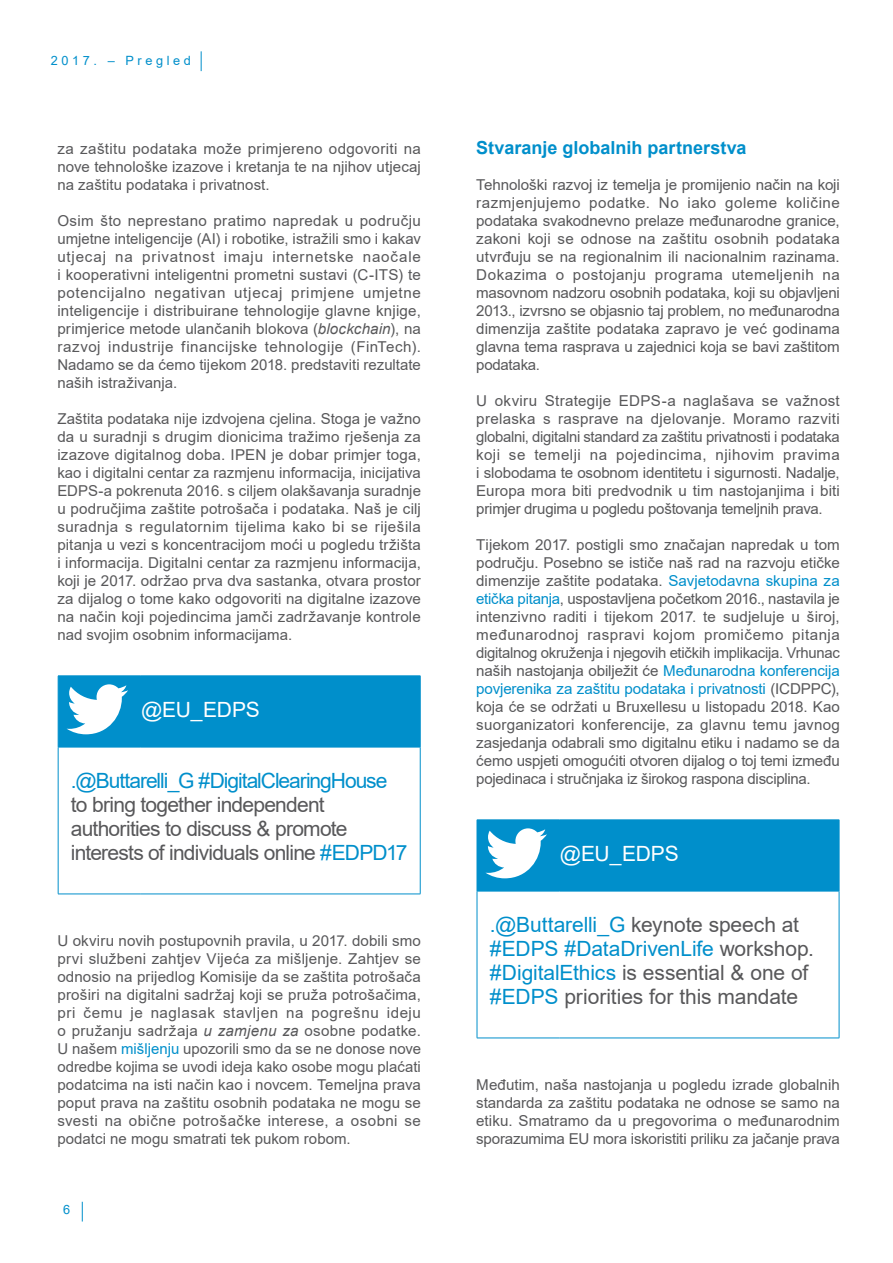
<style>
.page{position:relative;width:893px;height:1263px;background:#fff}
.page>*{position:absolute;margin:0;border:0;box-sizing:border-box;transform-origin:0 0}
.t1{font:21px/24px "Arial";letter-spacing:-.015em;color:#58585a}
.t2{font:21px/24px "Arial";letter-spacing:-.035em;color:#58585a}
.t3{font:21px "Arial";letter-spacing:-.05em;color:#008fcb}
.t4{font:21px "Arial";letter-spacing:-.015em;color:#fff}
.t5{font:700 18px "Arial";color:#008fcb}
.t6{font:15px/18px "Arial";letter-spacing:-.005em;color:#58585a;text-align:justify}
.t7{font:12.75px "Arial";letter-spacing:.28em;color:#008fcb}
.s1{font-style:italic}
.s2{color:#008fcb}
</style>
<div class="page">
<svg style="left:82px;top:1202px;width:1px;height:19px"></svg>
<svg style="left:201px;top:51px;width:1px;height:20px"></svg>
<hr style="left:420px;top:676px;width:1px;height:71px;background:#008fcb">
<hr style="left:58px;top:747px;width:83px;height:1px;background:#008fcb">
<hr style="left:58px;top:747px;width:1px;height:147px;background:#008fcb">
<hr style="left:141px;top:747px;width:279px;height:1px;background:#008fcb">
<hr style="left:420px;top:747px;width:1px;height:147px;background:#008fcb">
<hr style="left:58px;top:894px;width:83px;height:1px;background:#008fcb">
<hr style="left:141px;top:894px;width:279px;height:1px;background:#008fcb">
<svg style="left:58px;top:676px;width:362px;height:71px;background:#1297ce"></svg>
<hr style="left:839px;top:820px;width:1px;height:71px;background:#008fcb">
<hr style="left:477px;top:891px;width:83px;height:1px;background:#008fcb">
<hr style="left:477px;top:891px;width:1px;height:147px;background:#008fcb">
<hr style="left:560px;top:891px;width:279px;height:1px;background:#008fcb">
<hr style="left:839px;top:891px;width:1px;height:147px;background:#008fcb">
<hr style="left:477px;top:1038px;width:83px;height:1px;background:#008fcb">
<hr style="left:560px;top:1038px;width:279px;height:1px;background:#008fcb">
<svg style="left:477px;top:820px;width:362px;height:71px;background:#1296ce"></svg>
<p class="t7" style="left:51px;top:51px;width:141px">2017. – Pregled</p>
<p class="t6" style="left:57px;top:139px;width:365px">za zaštitu podataka može primjereno odgovoriti na nove tehnološke izazove i kretanja te na njihov utjecaj na zaštitu podataka i privatnost.</p>
<p class="t6" style="left:57px;top:211px;width:365px">Osim što neprestano pratimo napredak u području umjetne inteligencije (AI) i robotike, istražili smo i kakav utjecaj na privatnost imaju internetske naočale i kooperativni inteligentni prometni sustavi (C‑ITS) te potencijalno negativan utjecaj primjene umjetne inteligencije i distribuirane tehnologije glavne knjige, primjerice metode ulančanih blokova (<span class="s1">blockchain</span>), na razvoj industrije financijske tehnologije (FinTech).<br>Nadamo se da ćemo tijekom 2018. predstaviti rezultate naših istraživanja.</p>
<p class="t6" style="left:57px;top:409px;width:365px">Zaštita podataka nije izdvojena cjelina. Stoga je važno da u suradnji s drugim dionicima tražimo rješenja za izazove digitalnog doba. IPEN je dobar primjer toga, kao i digitalni centar za razmjenu informacija, inicijativa EDPS-a pokrenuta 2016. s ciljem olakšavanja suradnje u područjima zaštite potrošača i podataka. Naš je cilj suradnja s regulatornim tijelima kako bi se riješila pitanja u vezi s koncentracijom moći u pogledu tržišta i informacija. Digitalni centar za razmjenu informacija, koji je 2017. održao prva dva sastanka, otvara prostor za dijalog o tome kako odgovoriti na digitalne izazove na način koji pojedincima jamči zadržavanje kontrole nad svojim osobnim informacijama.</p>
<h1 class="t4" style="left:141px;top:695px;width:120px">@EU_EDPS</h1>
<h1 class="t3" style="left:71px;top:766px;width:318px">.@Buttarelli_G #DigitalClearingHouse</h1>
<h1 class="t2" style="left:71px;top:792px;width:338px">to bring together independent authorities to discuss &amp; promote interests of individuals online <span class="s2">#EDPD17</span></h1>
<p class="t6" style="left:57px;top:931px;width:365px">U okviru novih postupovnih pravila, u 2017. dobili smo prvi službeni zahtjev Vijeća za mišljenje. Zahtjev se odnosio na prijedlog Komisije da se zaštita potrošača proširi na digitalni sadržaj koji se pruža potrošačima, pri čemu je naglasak stavljen na pogrešnu ideju o pružanju sadržaja <span class="s1">u zamjenu za</span> osobne podatke.<br>U našem <span class="s2">mišljenju</span> upozorili smo da se ne donose nove odredbe kojima se uvodi ideja kako osobe mogu plaćati podatcima na isti način kao i novcem. Temeljna prava poput prava na zaštitu osobnih podataka ne mogu se svesti na obične potrošačke interese, a osobni se podatci ne mogu smatrati tek pukom robom.</p>
<p class="t7" style="left:63px;top:1201px;width:9px">6</p>
<p class="t5" style="left:476px;top:135px;width:272px">Stvaranje globalnih partnerstva</p>
<p class="t6" style="left:476px;top:175px;width:365px">Tehnološki razvoj iz temelja je promijenio način na koji razmjenjujemo podatke. No iako goleme količine podataka svakodnevno prelaze međunarodne granice, zakoni koji se odnose na zaštitu osobnih podataka utvrđuju se na regionalnim ili nacionalnim razinama.<br>Dokazima o postojanju programa utemeljenih na masovnom nadzoru osobnih podataka, koji su objavljeni 2013., izvrsno se objasnio taj problem, no međunarodna dimenzija zaštite podataka zapravo je već godinama glavna tema rasprava u zajednici koja se bavi zaštitom podataka.</p>
<p class="t6" style="left:476px;top:391px;width:365px">U okviru Strategije EDPS-a naglašava se važnost prelaska s rasprave na djelovanje. Moramo razviti globalni, digitalni standard za zaštitu privatnosti i podataka koji se temelji na pojedincima, njihovim pravima i slobodama te osobnom identitetu i sigurnosti. Nadalje, Europa mora biti predvodnik u tim nastojanjima i biti primjer drugima u pogledu poštovanja temeljnih prava.</p>
<p class="t6" style="left:476px;top:535px;width:365px">Tijekom 2017. postigli smo značajan napredak u tom području. Posebno se ističe naš rad na razvoju etičke dimenzije zaštite podataka. <span class="s2">Savjetodavna skupina za etička pitanja</span>, uspostavljena početkom 2016., nastavila je intenzivno raditi i tijekom 2017. te sudjeluje u široj, međunarodnoj raspravi kojom promičemo pitanja digitalnog okruženja i njegovih etičkih implikacija. Vrhunac naših nastojanja obilježit će <span class="s2">Međunarodna konferencija povjerenika za zaštitu podataka i privatnosti</span> (ICDPPC), koja će se održati u Bruxellesu u listopadu 2018. Kao suorganizatori konferencije, za glavnu temu javnog zasjedanja odabrali smo digitalnu etiku i nadamo se da ćemo uspjeti omogućiti otvoren dijalog o toj temi između pojedinaca i stručnjaka iz širokog raspona disciplina.</p>
<h1 class="t4" style="left:560px;top:839px;width:120px">@EU_EDPS</h1>
<h1 class="t1" style="left:490px;top:912px;width:326px"><span class="s2">.@Buttarelli_G</span> keynote speech at <span class="s2">#EDPS #DataDrivenLife</span> workshop. <span class="s2">#DigitalEthics</span> is essential &amp; one of <span class="s2">#EDPS</span> priorities for this mandate</h1>
<p class="t6" style="left:476px;top:1075px;width:365px">Međutim, naša nastojanja u pogledu izrade globalnih standarda za zaštitu podataka ne odnose se samo na etiku. Smatramo da u pregovorima o međunarodnim sporazumima EU mora iskoristiti priliku za jačanje prava</p>
</div>
